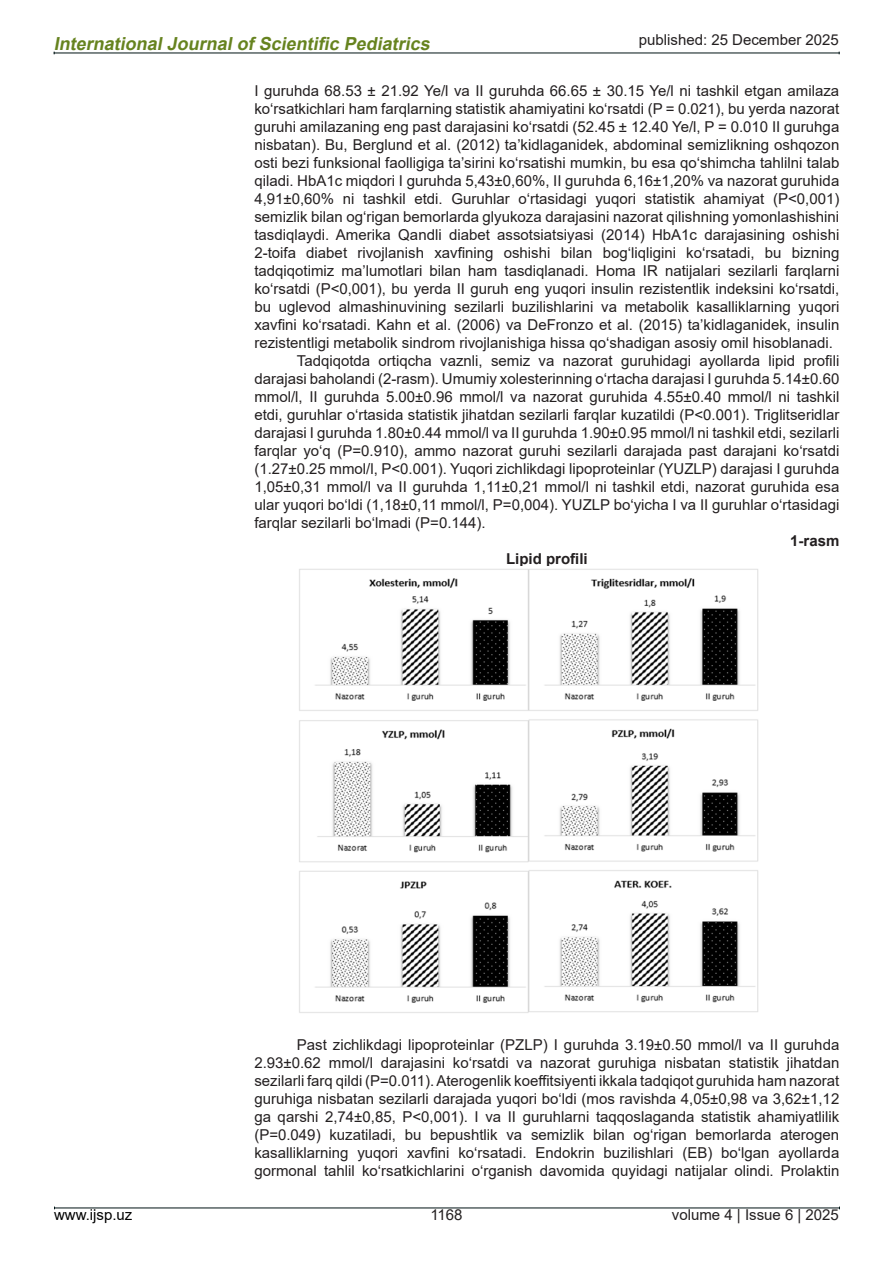
<style>
.page{position:relative;width:893px;height:1263px;background:#fff}
.page>*{position:absolute;margin:0;border:0;box-sizing:border-box;transform-origin:0 0}
.t1{font:italic 700 18px "Arial";color:#66831f}
.t2{font:15px/18px "Arial";color:#231f20;text-align:justify}
.t3{font:700 15px "Arial";color:#231f20}
.t4{font:15px "Arial";color:#000001}
</style>
<div class="page">
<hr style="left:55px;top:1208px;width:784px;height:1px;background:#001315">
<hr style="left:54px;top:53px;width:785px;height:1px;background:#001315">
<img style="left:299px;top:569px;width:459px;height:444px">
<p class="t2" style="left:639px;top:31px;width:202px">published: 25 December 2025</p>
<p class="t2" style="left:254px;top:82px;width:586px">I guruhda 68.53 ± 21.92 Ye/l va II guruhda 66.65 ± 30.15 Ye/l ni tashkil etgan amilaza ko‘rsatkichlari ham farqlarning statistik ahamiyatini ko‘rsatdi (P = 0.021), bu yerda nazorat guruhi amilazaning eng past darajasini ko‘rsatdi (52.45 ± 12.40 Ye/l, P = 0.010 II guruhga nisbatan). Bu, Berglund et al. (2012) ta’kidlaganidek, abdominal semizlikning oshqozon osti bezi funksional faolligiga ta’sirini ko‘rsatishi mumkin, bu esa qo‘shimcha tahlilni talab qiladi. HbA1c miqdori I guruhda 5,43±0,60%, II guruhda 6,16±1,20% va nazorat guruhida 4,91±0,60% ni tashkil etdi. Guruhlar o‘rtasidagi yuqori statistik ahamiyat (P&lt;0,001) semizlik bilan og‘rigan bemorlarda glyukoza darajasini nazorat qilishning yomonlashishini tasdiqlaydi. Amerika Qandli diabet assotsiatsiyasi (2014) HbA1c darajasining oshishi 2-toifa diabet rivojlanish xavfining oshishi bilan bog‘liqligini ko‘rsatadi, bu bizning tadqiqotimiz ma’lumotlari bilan ham tasdiqlanadi. Homa IR natijalari sezilarli farqlarni ko‘rsatdi (P&lt;0,001), bu yerda II guruh eng yuqori insulin rezistentlik indeksini ko‘rsatdi, bu uglevod almashinuvining sezilarli buzilishlarini va metabolik kasalliklarning yuqori xavfini ko‘rsatadi. Kahn et al. (2006) va DeFronzo et al. (2015) ta’kidlaganidek, insulin rezistentligi metabolik sindrom rivojlanishiga hissa qo‘shadigan asosiy omil hisoblanadi.</p>
<p class="t2" style="left:254px;top:352px;width:586px;text-indent:43px">Tadqiqotda ortiqcha vaznli, semiz va nazorat guruhidagi ayollarda lipid profili darajasi baholandi (2-rasm). Umumiy xolesterinning o‘rtacha darajasi I guruhda 5.14±0.60 mmol/l, II guruhda 5.00±0.96 mmol/l va nazorat guruhida 4.55±0.40 mmol/l ni tashkil etdi, guruhlar o‘rtasida statistik jihatdan sezilarli farqlar kuzatildi (P&lt;0.001). Triglitseridlar darajasi I guruhda 1.80±0.44 mmol/l va II guruhda 1.90±0.95 mmol/l ni tashkil etdi, sezilarli farqlar yo‘q (P=0.910), ammo nazorat guruhi sezilarli darajada past darajani ko‘rsatdi (1.27±0.25 mmol/l, P&lt;0.001). Yuqori zichlikdagi lipoproteinlar (YUZLP) darajasi I guruhda 1,05±0,31 mmol/l va II guruhda 1,11±0,21 mmol/l ni tashkil etdi, nazorat guruhida esa ular yuqori bo‘ldi (1,18±0,11 mmol/l, P=0,004). YUZLP bo‘yicha I va II guruhlar o‘rtasidagi farqlar sezilarli bo‘lmadi (P=0.144).</p>
<p class="t3" style="left:790px;top:530px;width:51px">1-rasm</p>
<p class="t3" style="left:506px;top:548px;width:83px">Lipid profili</p>
<p class="t1" style="left:54px;top:31px;width:382px">InternationalJournalofScientific Pediatrics</p>
<p class="t2" style="left:254px;top:1036px;width:586px;text-indent:43px">Past zichlikdagi lipoproteinlar (PZLP) I guruhda 3.19±0.50 mmol/l va II guruhda 2.93±0.62 mmol/l darajasini ko‘rsatdi va nazorat guruhiga nisbatan statistik jihatdan sezilarli farq qildi (P=0.011). Aterogenlik koeffitsiyenti ikkala tadqiqot guruhida ham nazorat guruhiga nisbatan sezilarli darajada yuqori bo‘ldi (mos ravishda 4,05±0,98 va 3,62±1,12 ga qarshi 2,74±0,85, P&lt;0,001). I va II guruhlarni taqqoslaganda statistik ahamiyatlilik (P=0.049) kuzatiladi, bu bepushtlik va semizlik bilan og‘rigan bemorlarda aterogen kasalliklarning yuqori xavfini ko‘rsatadi. Endokrin buzilishlari (EB) bo‘lgan ayollarda gormonal tahlil ko‘rsatkichlarini o‘rganish davomida quyidagi natijalar olindi. Prolaktin</p>
<p class="t4" style="left:54px;top:1204px;width:80px">www.ijsp.uz</p>
<p class="t2" style="left:430px;top:1205px;width:34px">1168</p>
<p class="t2" style="left:672px;top:1205px;width:169px">volume 4 | Issue 6 | 2025</p>
</div>
